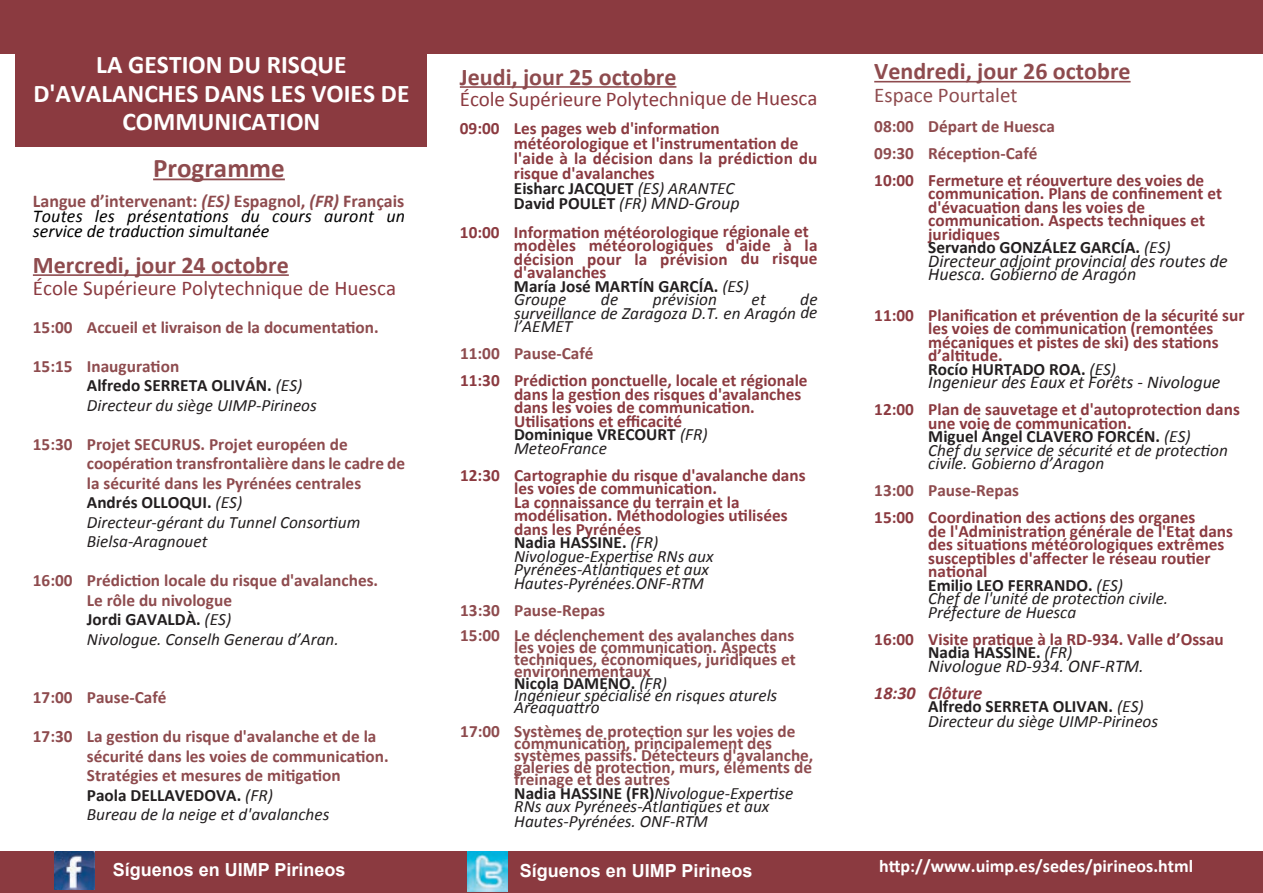
<style>
.page{position:relative;width:1263px;height:893px;background:#fff}
.page>*{position:absolute;margin:0;border:0;box-sizing:border-box;transform-origin:0 0}
.t1{font:700 27px "Calibri";color:#8e4b4e}
.t2{font:700 25.5px/28.5px "Calibri";color:#fff;text-align:center}
.t3{font:700 24px "Calibri";color:#8e4b4e}
.t4{font:21px "Calibri";color:#8b3a40}
.t5{font:21px "Calibri";color:#8e4b4e}
.t6{font:italic 18px/13.5px "Calibri";color:#231f20}
.t7{font:italic 18px/15px "Calibri";color:#000;text-align:justify}
.t8{font:700 18px "Arial";color:#fff}
.t9{font:700 18px "Calibri";color:#fff}
.t10{font:italic 700 18px "Calibri";color:#8b3a40}
.t11{font:700 17.25px/13.5px "Calibri";color:#8b3a40}
.t12{font:700 17.25px/19.5px "Calibri";color:#8e4b4e}
.t13{font:italic 17.25px/14px "Calibri";color:#231f20}
.t14{font:700 17.25px "Calibri";color:#231f20}
.s1{font-weight:700;font-style:normal;color:#8e4b4e}
.s2{font-weight:700;color:#8e4b4e}
.s3{font-weight:700;font-style:normal}
.s4{color:#231f20}
.s5{font-weight:400;font-style:italic;color:#231f20}
.s6{font-weight:400;font-style:italic;font-size:18px;color:#231f20}
.s7{font-weight:400;font-style:italic}
</style>
<div class="page">
<div style="left:0;top:0;width:1263px;height:54px;background:#8b3a40"></div>
<div style="left:0;top:851px;width:1263px;height:42px;background:#8b3a40"></div>
<hr style="left:153px;top:178px;width:132px;height:2px;background:#8e4b4e">
<hr style="left:33px;top:274px;width:256px;height:2px;background:#8e4b4e">
<hr style="left:460px;top:86px;width:216px;height:2px;background:#8e4b4e">
<hr style="left:874px;top:81px;width:256px;height:1px;background:#8e4b4e">
<div style="left:16px;top:54px;width:411px;height:93px;background:#8b3a40"></div>
<img style="left:54px;top:851px;width:40px;height:39px">
<img style="left:468px;top:851px;width:40px;height:40px">
<h2 class="t2" style="left:33px;top:52px;width:377px">LA GESTION DU RISQUE<br>D'AVALANCHES DANS LES VOIES DE<br>COMMUNICATION</h2>
<h1 class="t1" style="left:153px;top:156px;width:133px">Programme</h1>
<p class="t7" style="left:33px;top:195px;width:374px"><span class="s1">Langue d’intervenant:</span> <span class="s2">(ES)</span> <span class="s1">Espagnol,</span> <span class="s2">(FR)</span> <span class="s1">Français </span>Toutes les présentations du cours auront un service de traduction simultanée</p>
<h3 class="t3" style="left:33px;top:255px;width:257px">Mercredi, jour 24 octobre</h3>
<p class="t4" style="left:33px;top:279px;width:365px">École Supérieure Polytechnique de Huesca</p>
<p class="t12" style="left:33px;top:319px;width:347px">15:00 Accueil et livraison de la documentation.</p>
<p class="t13" style="left:87px;top:358px;width:231px;line-height:19.5px;text-indent:-54px"><span class="s1">15:15 Inauguration<br></span><span class="s3">Alfredo SERRETA OLIVÁN.</span> (ES)<br>Directeur du siège UIMP-Pirineos</p>
<p class="t12" style="left:87px;top:436px;width:320px;text-indent:-54px">15:30 Projet SECURUS. Projet européen de coopération transfrontalière dans le cadre de la sécurité dans les Pyrénées centrales <span class="s4">Andrés OLLOQUI.</span> <span class="s5">(ES)<br>Directeur-gérant du Tunnel Consortium Bielsa-Aragnouet</span></p>
<p class="t12" style="left:87px;top:572px;width:293px;text-indent:-54px">16:00 Prédiction locale du risque d'avalanches.<br>Le rôle du nivologue<br><span class="s4">Jordi GAVALDÀ.</span> <span class="s5">(ES)<br>Nivologue. Conselh Generau d’Aran.</span></p>
<p class="t12" style="left:33px;top:689px;width:135px">17:00 Pause-Café</p>
<p class="t12" style="left:87px;top:728px;width:303px;text-indent:-54px">17:30 La gestion du risque d'avalanche et de la sécurité dans les voies de communication.<br>Stratégies et mesures de mitigation<br><span class="s4">Paola DELLAVEDOVA.</span> <span class="s5">(FR)<br>Bureau de la neige et d'avalanches</span></p>
<h3 class="t3" style="left:460px;top:67px;width:218px">Jeudi, jour 25 octobre</h3>
<p class="t4" style="left:460px;top:90px;width:359px">École Supérieure Polytechnique de Huesca</p>
<p class="t11" style="left:514px;top:122px;width:305px;line-height:15px;text-indent:-54px">09:00 Les pages web d'information météorologique et l'instrumentation de l'aide à la décision dans la prédiction du risque d'avalanches<br><span class="s4">Eisharc JACQUET</span> <span class="s5">(ES) ARANTEC<br></span><span class="s4">David POULET</span> <span class="s5">(FR)</span> <span class="s6">MND-Group</span></p>
<p class="t11" style="left:514px;top:226px;width:305px;text-indent:-54px">10:00 Information météorologique régionale et modèles météorologiques d'aide à la décision pour la prévision du risque d'avalanches<br><span class="s4">María José MARTÍN GARCÍA.</span> <span class="s5">(ES)<br>Groupe</span></p>
<p class="t13" style="left:601px;top:294px;width:19px">de</p>
<p class="t13" style="left:653px;top:294px;width:66px">prévision</p>
<p class="t13" style="left:752px;top:294px;width:16px">et</p>
<p class="t13" style="left:514px;top:294px;width:305px;text-align:justify;text-indent:286px">de surveillance de Zaragoza D.T. en Aragón de l’AEMET</p>
<p class="t12" style="left:460px;top:345px;width:135px">11:00 Pause-Café</p>
<p class="t11" style="left:514px;top:375px;width:295px;text-indent:-54px">11:30 Prédiction ponctuelle, locale et régionale dans la gestion des risques d'avalanches dans les voies de communication.<br>Utilisations et efficacité<br><span class="s4">Dominique VRECOURT</span> <span class="s5">(FR)<br>MeteoFrance</span></p>
<p class="t11" style="left:514px;top:470px;width:293px;text-indent:-54px">12:30 Cartographie du risque d'avalanche dans les voies de communication.<br>La connaissance du terrain et la modélisation. Méthodologies utilisées dans les Pyrénées<br><span class="s4">Nadia HASSINE.</span> <span class="s5">(FR)<br>Nivologue-Expertise RNs aux<br>Pyrénees-Atlantiques et aux<br>Hautes-Pyrénées.ONF-RTM</span></p>
<p class="t12" style="left:460px;top:599px;width:336px;line-height:25.5px">13:30 Pause-Repas<br>15:00 Le déclenchement des avalanches dans</p>
<p class="t12" style="left:514px;top:639px;width:264px">les voies de communication. Aspects</p>
<p class="t12" style="left:514px;top:651px;width:283px">techniques, économiques, juridiques et</p>
<p class="t12" style="left:514px;top:663px;width:138px">environnementaux</p>
<p class="t14" style="left:514px;top:676px;width:154px">Nicola DAMENO. <span class="s7">(FR)</span></p>
<p class="t13" style="left:514px;top:690px;width:265px">Ingénieur spécialisé en risques aturels</p>
<p class="t13" style="left:514px;top:702px;width:87px">Areaquattro</p>
<p class="t12" style="left:460px;top:723px;width:337px">17:00 Systèmes de protection sur les voies de</p>
<p class="t12" style="left:514px;top:735px;width:259px">communication, principalement des</p>
<p class="t12" style="left:514px;top:747px;width:301px">systèmes passifs. Détecteurs d'avalanche,</p>
<p class="t12" style="left:514px;top:759px;width:299px">galeries de protection, murs, éléments de</p>
<p class="t13" style="left:514px;top:774px;width:281px"><span class="s1">freinage et des autres<br></span><span class="s3">Nadia HASSINE (FR)</span>Nivologue-Expertise<br>RNs aux Pyrénees-Atlantiques et aux<br>Hautes-Pyrénées. ONF-RTM</p>
<h3 class="t3" style="left:874px;top:61px;width:258px">Vendredi, jour 26 octobre</h3>
<p class="t5" style="left:874px;top:86px;width:145px">Espace Pourtalet</p>
<p class="t12" style="left:874px;top:114px;width:182px;line-height:27px">08:00 Départ de Huesca<br>09:30 Réception-Café</p>
<p class="t11" style="left:928px;top:175px;width:295px;text-indent:-54px">10:00 Fermeture et réouverture des voies de communication. Plans de confinement et d'évacuation dans les voies de communication. Aspects techniques et juridiques<br><span class="s4">Servando GONZÁLEZ GARCÍA.</span> <span class="s5">(ES)</span></p>
<p class="t6" style="left:928px;top:256px;width:301px">Directeur adjoint provincial des routes de<br>Huesca. Gobierno de Aragón</p>
<p class="t11" style="left:928px;top:310px;width:318px;text-indent:-54px">11:00 Planification et prévention de la sécurité sur les voies de communication (remontées mécaniques et pistes de ski) des stations d’altitude.<br><span class="s4">Rocío HURTADO ROA.</span> <span class="s5">(ES)</span></p>
<p class="t6" style="left:928px;top:377px;width:294px">Ingenieur des Eaux et Forêts - Nivologue</p>
<p class="t11" style="left:928px;top:404px;width:313px;text-indent:-54px">12:00 Plan de sauvetage et d'autoprotection dans une voie de communication.<br><span class="s4">Miguel Ángel CLAVERO FORCÉN.</span> <span class="s5">(ES)<br>Chef du service de sécurité et de protection civile. Gobierno d’Aragon</span></p>
<p class="t12" style="left:874px;top:482px;width:146px">13:00 Pause-Repas</p>
<p class="t11" style="left:928px;top:512px;width:306px;text-indent:-54px">15:00 Coordination des actions des organes<br>de l'Administration générale de l'Etat dans des situations météorologiques extrêmes susceptibles d'affecter le réseau routier national<br><span class="s4">Emilio LEO FERRANDO.</span> <span class="s5">(ES)<br>Chef de l'unité de protection civile.<br>Préfecture de Huesca</span></p>
<p class="t11" style="left:928px;top:634px;width:297px;text-indent:-54px">16:00 Visite pratique à la RD-934. Valle d’Ossau<br><span class="s4">Nadia HASSINE.</span> <span class="s5">(FR)</span></p>
<p class="t6" style="left:928px;top:661px;width:217px">Nivologue RD-934. ONF-RTM.</p>
<p class="t10" style="left:874px;top:685px;width:110px">18:30 Clôture</p>
<p class="t13" style="left:928px;top:700px;width:231px;line-height:15px"><span class="s3">Alfredo SERRETA OLIVAN.</span> (ES)<br>Directeur du siège UIMP-Pirineos</p>
<p class="t8" style="left:113px;top:859px;width:234px">Síguenos en UIMP Pirineos</p>
<p class="t8" style="left:520px;top:860px;width:234px">Síguenos en UIMP Pirineos</p>
<p class="t9" style="left:879px;top:859px;width:315px">http://www.uimp.es/sedes/pirineos.html</p>
</div>
